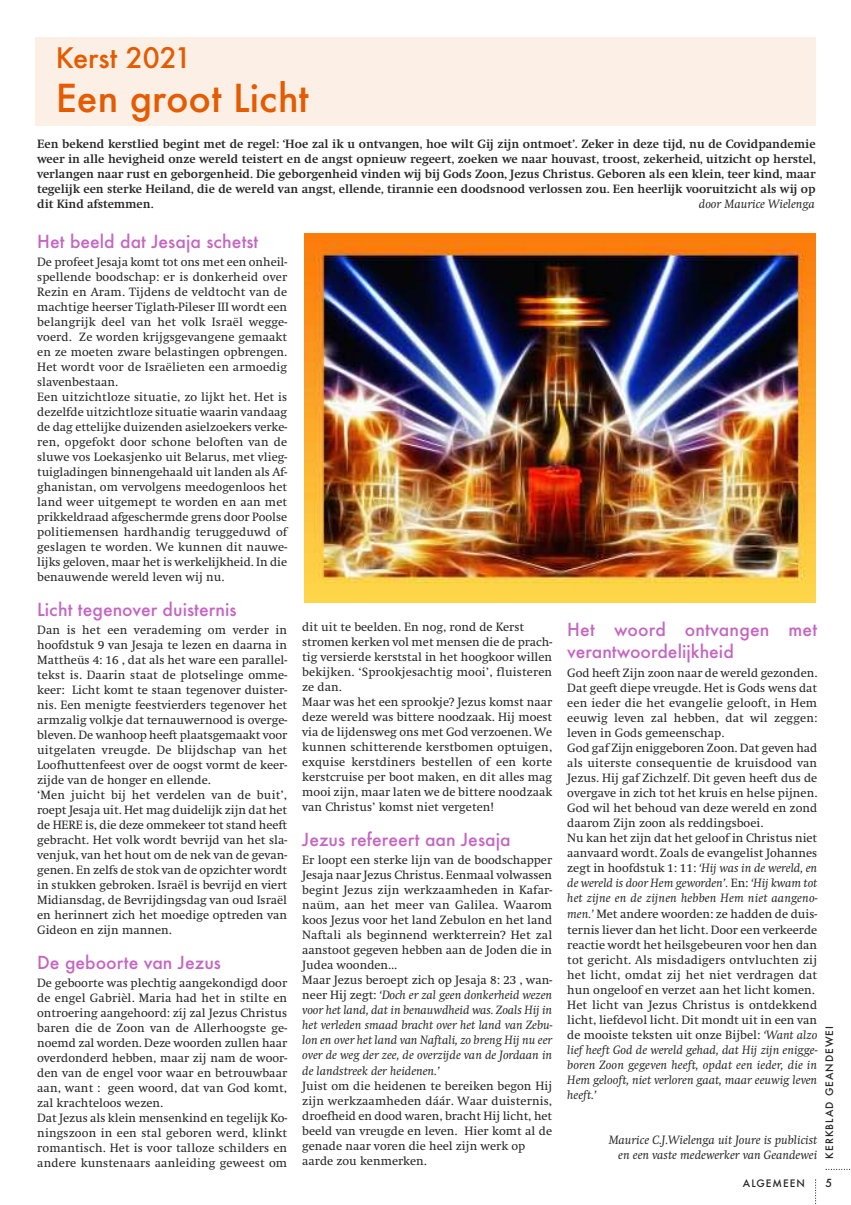
<style>
.page{position:relative;width:851px;height:1205px;background:#fff}
.page>*{position:absolute;margin:0;border:0;box-sizing:border-box;transform-origin:0 0}
.t1{font:500 37.5px "Futura";color:#e45b00}
.t2{font:500 27.5px "Futura";color:#e45b00}
.t3{font:500 17.5px/22.8px "Futura";color:#c467c1}
.t4{font:12.5px/15px "Swift";color:#272526}
.t5{font:700 12.5px/15px "Swift";color:#272526;text-align:justify}
.t6{font:italic 12.5px/15px "Swift";color:#272526;text-align:right}
.t7{font:500 10.88px "Futura";color:#272526}
.t8{font:500 10px "Futura";letter-spacing:.1em;color:#272526}
.s1{font-style:italic}
</style>
<div class="page">
<svg style="left:825px;top:1169px;width:25px;height:1px"></svg>
<svg style="left:815px;top:1179px;width:1px;height:25px"></svg>
<div style="left:36px;top:38px;width:779px;height:88px;background:#fcefe6"></div>
<img style="left:305px;top:233px;width:510px;height:369px">
<h2 class="t2" style="left:56px;top:42px;width:137px">Kerst 2021</h2>
<h1 class="t1" style="left:56px;top:77px;width:254px">Een groot Licht</h1>
<p class="t5" style="left:37px;top:136px;width:779px">Een bekend kerstlied begint met de regel: ‘Hoe zal ik u ontvangen, hoe wilt Gij zijn ontmoet’. Zeker in deze tijd, nu de Covidpandemie weer in alle hevigheid onze wereld teistert en de angst opnieuw regeert, zoeken we naar houvast, troost, zekerheid, uitzicht op herstel, verlangen naar rust en geborgenheid. Die geborgenheid vinden wij bij Gods Zoon, Jezus Christus. Geboren als een klein, teer kind, maar tegelijk een sterke Heiland, die de wereld van angst, ellende, tirannie een doodsnood verlossen zou. Een heerlijk vooruitzicht als wij op dit Kind afstemmen.</p>
<p class="t6" style="left:698px;top:196px;width:117px">door Maurice Wielenga</p>
<h3 class="t3" style="left:37px;top:230px;width:223px">Het beeld dat Jesaja schetst</h3>
<p class="t4" style="left:37px;top:254px;width:251px">De profeet Jesaja komt tot ons met een onheil&shy;spellende boodschap: er is donkerheid over Rezin en Aram. Tijdens de veldtocht van de machtige heerser Tiglath-Pileser III wordt een belangrijk deel van het volk Israël wegge&shy;voerd. Ze worden krijgsgevangene gemaakt en ze moeten zware belastingen opbrengen.<br>Het wordt voor de Israëlieten een armoedig slavenbestaan.<br>Een uitzichtloze situatie, zo lijkt het. Het is dezelfde uitzichtloze situatie waarin vandaag de dag ettelijke duizenden asielzoekers verke&shy;ren, opgefokt door schone beloften van de sluwe vos Loekasjenko uit Belarus, met vlieg&shy;tuigladingen binnengehaald uit landen als Af&shy;ghanistan, om vervolgens meedogenloos het land weer uitgemept te worden en aan met prikkeldraad afgeschermde grens door Poolse politiemensen hardhandig teruggeduwd of geslagen te worden. We kunnen dit nauwe&shy;lijks geloven, maar het is werkelijkheid. In die benauwende wereld leven wij nu.</p>
<h3 class="t3" style="left:37px;top:598px;width:201px">Licht tegenover duisternis</h3>
<p class="t4" style="left:37px;top:622px;width:251px">Dan is het een verademing om verder in hoofdstuk 9 van Jesaja te lezen en daarna in Mattheüs 4: 16 , dat als het ware een parallel&shy;tekst is. Daarin staat de plotselinge omme&shy;keer: Licht komt te staan tegenover duister&shy;nis. Een menigte feestvierders tegenover het armzalig volkje dat ternauwernood is overge&shy;bleven. De wanhoop heeft plaatsgemaakt voor uitgelaten vreugde. De blijdschap van het Loofhuttenfeest over de oogst vormt de keer&shy;zijde van de honger en ellende.<br>‘Men juicht bij het verdelen van de buit’, roept Jesaja uit. Het mag duidelijk zijn dat het de HERE is, die deze ommekeer tot stand heeft gebracht. Het volk wordt bevrijd van het sla&shy;venjuk, van het hout om de nek van de gevan&shy;genen. En zelfs de stok van de opzichter wordt in stukken gebroken. Israël is bevrijd en viert Midiansdag, de Bevrijdingsdag van oud Israël en herinnert zich het moedige optreden van Gideon en zijn mannen.</p>
<h3 class="t3" style="left:37px;top:951px;width:185px">De geboorte van Jezus</h3>
<p class="t4" style="left:37px;top:975px;width:251px">De geboorte was plechtig aangekondigd door de engel Gabrièl. Maria had het in stilte en ontroering aangehoord: zíj zal Jezus Christus baren die de Zoon van de Allerhoogste ge&shy;noemd zal worden. Deze woorden zullen haar overdonderd hebben, maar zij nam de woor&shy;den van de engel voor waar en betrouwbaar aan, want : geen woord, dat van God komt, zal krachteloos wezen.<br>Dat Jezus als klein mensenkind en tegelijk Ko&shy;ningszoon in een stal geboren werd, klinkt romantisch. Het is voor talloze schilders en andere kunstenaars aanleiding geweest om</p>
<p class="t4" style="left:302px;top:619px;width:251px">dit uit te beelden. En nog, rond de Kerst stromen kerken vol met mensen die de prach&shy;tig versierde kerststal in het hoogkoor willen bekijken. ‘Sprookjesachtig mooi’, fluisteren ze dan.<br>Maar was het een sprookje? Jezus komst naar deze wereld was bittere noodzaak. Hij moest via de lijdensweg ons met God verzoenen. We kunnen schitterende kerstbomen optuigen, exquise kerstdiners bestellen of een korte kerstcruise per boot maken, en dit alles mag mooi zijn, maar laten we de bittere noodzaak van Christus’ komst niet vergeten!</p>
<h3 class="t3" style="left:302px;top:828px;width:210px">Jezus refereert aan Jesaja</h3>
<p class="t4" style="left:302px;top:852px;width:251px">Er loopt een sterke lijn van de boodschapper Jesaja naar Jezus Christus. Eenmaal volwassen begint Jezus zijn werkzaamheden in Kafar&shy;naüm, aan het meer van Galilea. Waarom koos Jezus voor het land Zebulon en het land Naftali als beginnend werkterrein? Het zal aanstoot gegeven hebben aan de Joden die in Judea woonden...<br>Maar Jezus beroept zich op Jesaja 8: 23 , wan&shy;neer Hij zegt: <span class="s1">‘Doch er zal geen donkerheid wezen voor het land, dat in benauwdheid was. Zoals Hij in het verleden smaad bracht over het land van Zebu&shy;lon en over het land van Naftali, zo breng Hij nu eer over de weg der zee, de overzijde van de Jordaan in de landstreek der heidenen.’</span></p>
<p class="t4" style="left:302px;top:1078px;width:251px">Juist om die heidenen te bereiken begon Hij zijn werkzaamheden dáár. Waar duisternis, droefheid en dood waren, bracht Hij licht, het beeld van vreugde en leven. Hier komt al de genade naar voren die heel zijn werk op aarde zou kenmerken.</p>
<h3 class="t3" style="left:567px;top:618px;width:251px">Het woord ontvangen met verantwoordelijkheid</h3>
<p class="t4" style="left:567px;top:665px;width:251px">God heeft Zijn zoon naar de wereld gezonden.<br>Dat geeft diepe vreugde. Het is Gods wens dat een ieder die het evangelie gelooft, in Hem eeuwig leven zal hebben, dat wil zeggen: leven in Gods gemeenschap.<br>God gaf Zijn eniggeboren Zoon. Dat geven had als uiterste consequentie de kruisdood van Jezus. Hij gaf Zichzelf. Dit geven heeft dus de overgave in zich tot het kruis en helse pijnen.<br>God wil het behoud van deze wereld en zond daarom Zijn zoon als reddingsboei.<br>Nu kan het zijn dat het geloof in Christus niet aanvaard wordt. Zoals de evangelist Johannes zegt in hoofdstuk 1: 11: <span class="s1">‘Hij was in de wereld, en de wereld is door Hem geworden’.</span> En: <span class="s1">‘Hij kwam tot het zijne en de zijnen hebben Hem niet aangeno&shy;men.’</span> Met andere woorden: ze hadden de duis&shy;ternis liever dan het licht. Door een verkeerde reactie wordt het heilsgebeuren voor hen dan tot gericht. Als misdadigers ontvluchten zij het licht, omdat zij het niet verdragen dat hun ongeloof en verzet aan het licht komen.<br>Het licht van Jezus Christus is ontdekkend licht, liefdevol licht. Dit mondt uit in een van de mooiste teksten uit onze Bijbel: <span class="s1">‘Want alzo lief heeft God de wereld gehad, dat Hij zijn enigge&shy;boren Zoon gegeven heeft, opdat een ieder, die in Hem gelooft, niet verloren gaat, maar eeuwig leven heeft.’</span></p>
<p class="t6" style="left:608px;top:1132px;width:210px">Maurice C.J.Wielenga uit Joure is publicist en een vaste medewerker van Geandewei</p>
<p class="t8" style="left:823px;top:1159px;width:134px;rotate:-90deg">KERKBLAD GEANDEWEI</p>
<p class="t7" style="left:825px;top:1177px;width:8px">5</p>
<p class="t8" style="left:742px;top:1177px;width:63px">ALGEMEEN</p>
</div>
